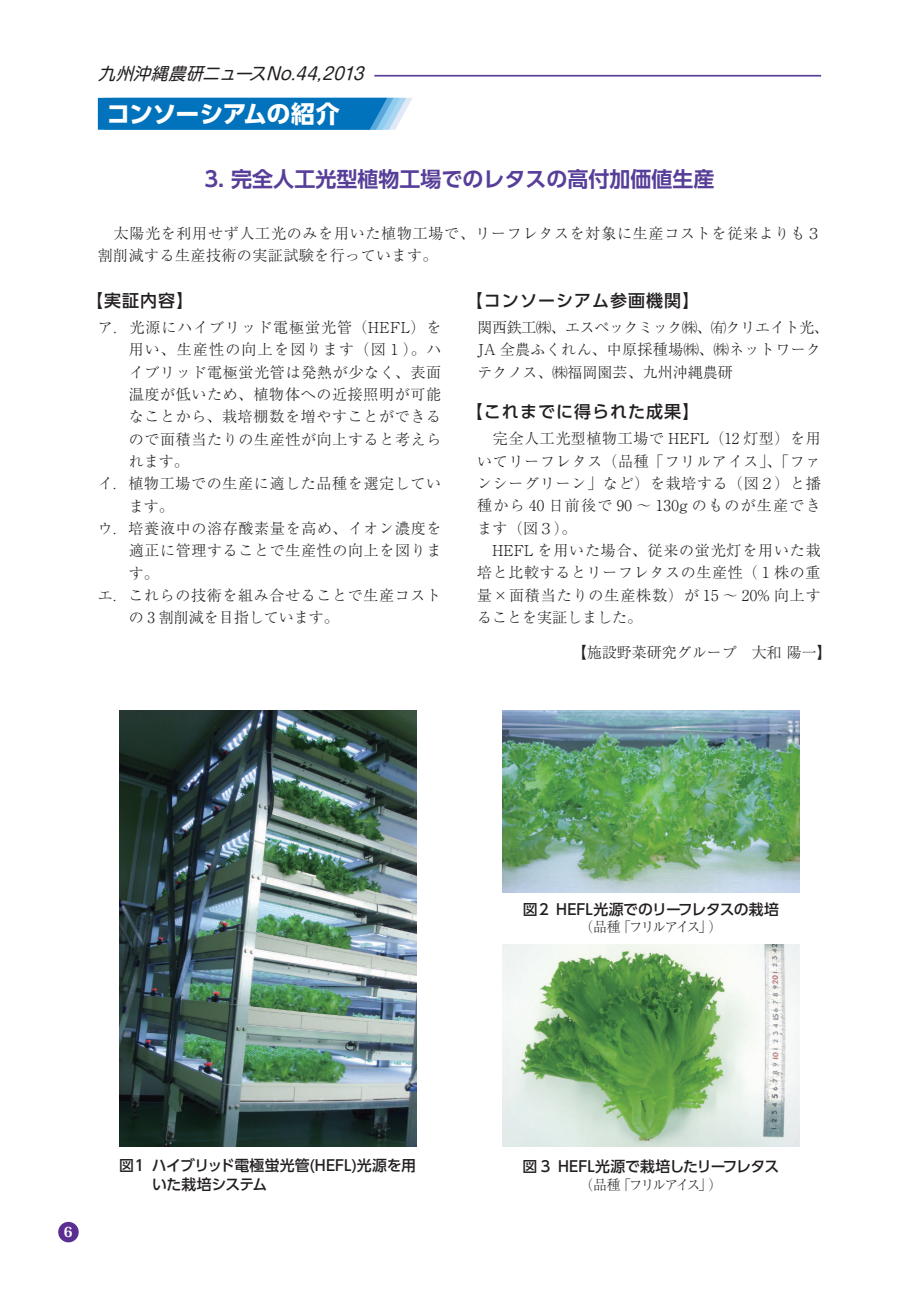
<style>
.page{position:relative;width:919px;height:1289px;background:#fff}
.page>*{position:absolute;margin:0;border:0;box-sizing:border-box;transform-origin:0 0}
.t1{font:700 24px "UD Shin Go Pro";letter-spacing:-.025em;color:#fff}
.t2{font:700 21px "UD Shin Go Pro De";color:#573e99}
.t3{font:500 16.95px "UD Shin Go Pro";letter-spacing:.06em;color:#231f20}
.t4{font:italic 16.95px "Shin M Go Pr 6 N";color:#231f20}
.t5{font:300 15px/22.4px "Ryumin Pr 6";letter-spacing:.045em;color:#231f20}
.t6{font:300 15px/22.4px "Ryumin Pr 6";color:#231f20}
.t7{font:300 15px "Ryumin Pr 6";letter-spacing:.065em;color:#231f20}
.t8{font:300 15px "Ryumin Pr 6";letter-spacing:.08em;color:#231f20}
.t9{font:300 15px "Ryumin Pro";color:#231f20}
.t10{font:500 14.85px/18.6px "UD Shin Go Pro";letter-spacing:-.02em;color:#231f20}
.t11{font:300 13.8px "Ryumin Pr 6";letter-spacing:-.145em;color:#231f20}
.t12{font:800 13.8px "Koz Min Pro";color:#fff}
</style>
<div class="page">
<hr style="left:374px;top:75px;width:447px;height:2px;background:#573e99">
<div style="left:58px;top:1221px;width:21px;height:21px;background:#5b2e91;border-radius:50%"></div>
<img style="left:119px;top:710px;width:298px;height:436px">
<img style="left:502px;top:944px;width:297px;height:202px">
<img style="left:502px;top:710px;width:297px;height:182px">
<svg style="left:98px;top:98px;width:314px;height:32px;background:#137ec1"></svg>
<p class="t4" style="left:98px;top:60px;width:273px">九州沖縄農研ニュースNo.44,2013</p>
<h1 class="t1" style="left:106px;top:94px;width:235px">コンソーシアムの紹介</h1>
<h2 class="t2" style="left:204px;top:162px;width:511px">3. 完全人工光型植物工場でのレタスの高付加価値生産</h2>
<p class="t5" style="left:98px;top:221px;width:724px">　太陽光を利用せず人工光のみを用いた植物工場で、リーフレタスを対象に生産コストを従来よりも３割削減する生産技術の実証試験を行っています。</p>
<p class="t3" style="left:86px;top:287px;width:109px">【実証内容】</p>
<p class="t3" style="left:466px;top:287px;width:235px">【コンソーシアム参画機関】</p>
<p class="t7" style="left:98px;top:315px;width:345px">ア．光源にハイブリッド電極蛍光管（HEFL）を</p>
<p class="t8" style="left:129px;top:338px;width:314px">用い、生産性の向上を図ります（図１）。ハ</p>
<p class="t5" style="left:129px;top:360px;width:314px">イブリッド電極蛍光管は発熱が少なく、表面</p>
<p class="t5" style="left:129px;top:382px;width:314px">温度が低いため、植物体への近接照明が可能</p>
<p class="t5" style="left:129px;top:404px;width:314px">なことから、栽培棚数を増やすことができる</p>
<p class="t5" style="left:129px;top:427px;width:314px">ので面積当たりの生産性が向上すると考えら</p>
<p class="t5" style="left:129px;top:449px;width:61px">れます。</p>
<p class="t5" style="left:98px;top:471px;width:345px">イ．植物工場での生産に適した品種を選定してい</p>
<p class="t5" style="left:129px;top:494px;width:46px">ます。</p>
<p class="t5" style="left:98px;top:516px;width:345px">ウ．培養液中の溶存酸素量を高め、イオン濃度を</p>
<p class="t5" style="left:129px;top:538px;width:314px">適正に管理することで生産性の向上を図りま</p>
<p class="t5" style="left:129px;top:561px;width:31px">す。</p>
<p class="t5" style="left:98px;top:583px;width:345px">エ．これらの技術を組み合せることで生産コスト</p>
<p class="t6" style="left:129px;top:605px;width:211px">の 3 割削減を目指しています。</p>
<p class="t6" style="left:477px;top:315px;width:352px">関西鉄工㈱、エスペックミック㈱、㈲クリエイト光、<br>JA 全農ふくれん、中原採種場㈱、㈱ネットワークテクノス、㈱福岡園芸、九州沖縄農研</p>
<p class="t3" style="left:466px;top:397px;width:235px">【これまでに得られた成果】</p>
<p class="t5" style="left:477px;top:427px;width:345px">　完全人工光型植物工場で HEFL（12 灯型）を用いてリーフレタス（品種「フリルアイス」、「ファンシーグリーン」など）を栽培する（図２）と播種から 40 日前後で 90 〜 130g のものが生産できます（図３）。<br>　HEFL を用いた場合、従来の蛍光灯を用いた栽培と比較するとリーフレタスの生産性（１株の重量×面積当たりの生産株数）が 15 〜 20% 向上することを実証しました。</p>
<p class="t9" style="left:571px;top:641px;width:261px">【施設野菜研究グループ　大和 陽一】</p>
<p class="t12" style="left:64px;top:1221px;width:10px">6</p>
<p class="t10" style="left:119px;top:1155px;width:298px">図１ ハイブリッド電極蛍光管(HEFL)光源を用　　 いた栽培システム</p>
<p class="t10" style="left:522px;top:899px;width:258px">図２ HEFL光源でのリーフレタスの栽培</p>
<p class="t11" style="left:579px;top:915px;width:144px">（品種「フリルアイス」）</p>
<p class="t10" style="left:522px;top:1156px;width:258px">図３ HEFL光源で栽培したリーフレタス</p>
<p class="t11" style="left:579px;top:1173px;width:144px">（品種「フリルアイス」）</p>
</div>
